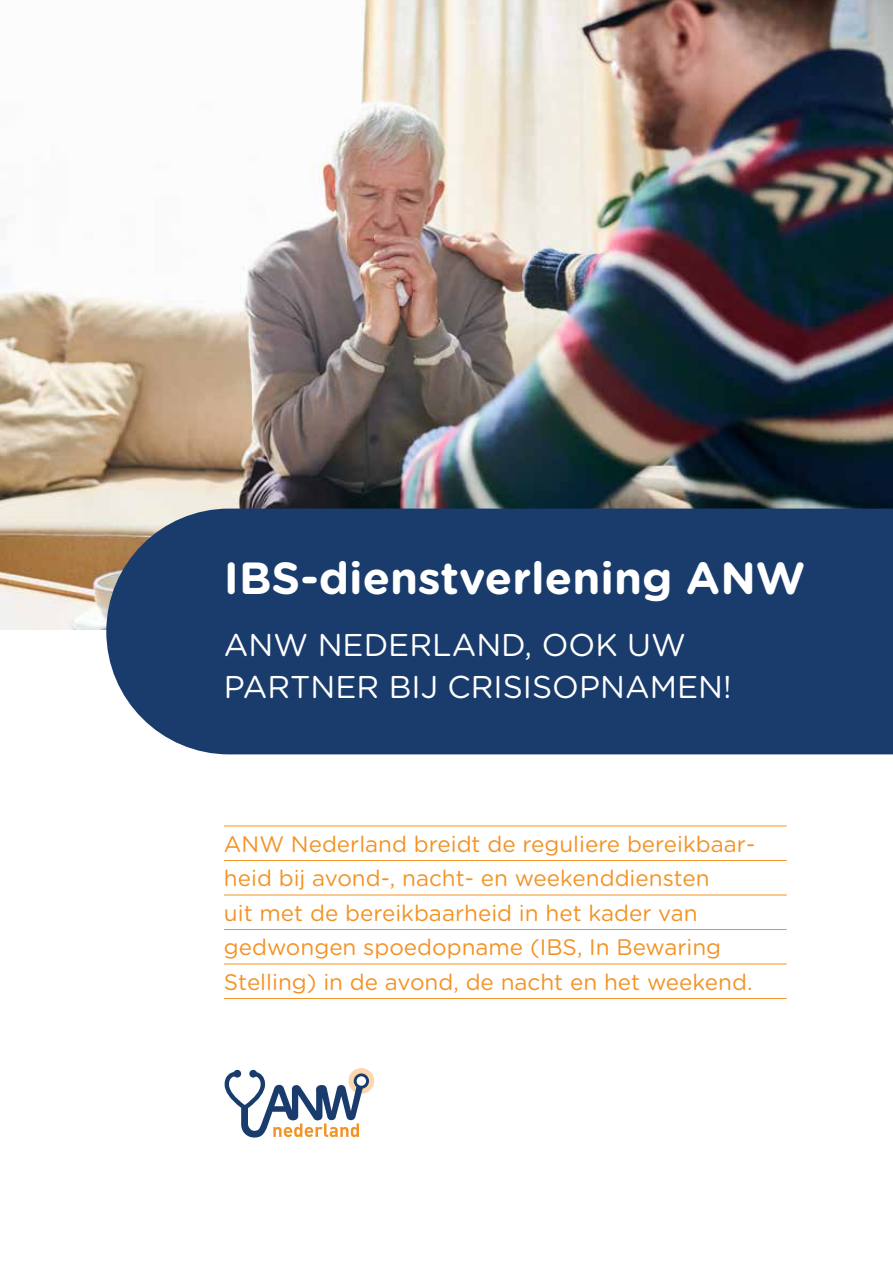
<style>
.page{position:relative;width:893px;height:1263px;background:#fff}
.page>*{position:absolute;margin:0;border:0;box-sizing:border-box;transform-origin:0 0}
.t1{font:700 45px "Gotham Rounded";color:#fff}
.t2{font:31.5px/42px "Gotham Rounded";color:#fff}
.t3{font:22.5px/34.5px "Gotham Rounded";color:#f39325}
</style>
<div class="page">
<img style="left:0;top:0;width:893px;height:629px">
<div style="left:106px;top:509px;width:787px;height:245px;background:#193c6c"></div>
<hr style="left:224px;top:826px;width:563px;height:1px;background:#f39325">
<hr style="left:224px;top:860px;width:563px;height:1px;background:#f39325">
<hr style="left:224px;top:895px;width:563px;height:1px;background:#f39325">
<hr style="left:224px;top:929px;width:563px;height:1px;background:#f39325">
<hr style="left:224px;top:964px;width:563px;height:1px;background:#f39325">
<hr style="left:224px;top:998px;width:563px;height:1px;background:#f39325">
<div style="left:348px;top:1068px;width:26px;height:26px;background:#fcd6ad;border-radius:50%"></div>
<svg style="left:225px;top:1070px;width:144px;height:67px"></svg>
<div style="left:357px;top:1076px;width:9px;height:10px;background:#fff;border-radius:50%"></div>
<h1 class="t1" style="left:224px;top:545px;width:583px">IBS-dienstverlening ANW</h1>
<h2 class="t2" style="left:224px;top:622px;width:509px">ANW NEDERLAND, OOK UW<br>PARTNER BIJ CRISISOPNAMEN!</h2>
<p class="t3" style="left:224px;top:825px;width:533px">ANW Nederland breidt de reguliere bereikbaar&shy;heid bij avond-, nacht- en weekenddiensten<br>uit met de bereikbaarheid in het kader van gedwongen spoedopname (IBS, In Bewaring Stelling) in de avond, de nacht en het weekend.</p>
</div>
